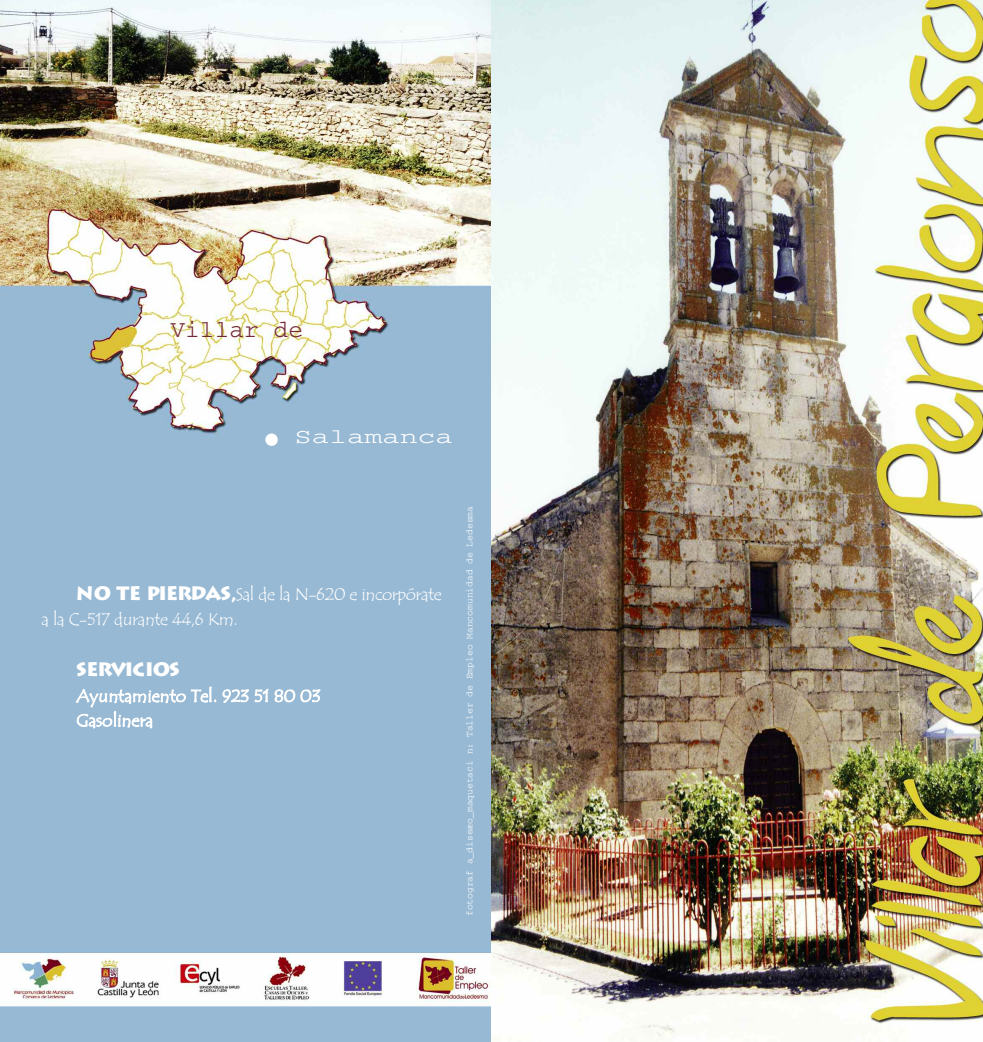
<style>
.page{position:relative;width:983px;height:1042px;background:#fff}
.page>*{position:absolute;margin:0;border:0;box-sizing:border-box;transform-origin:0 0}
.t1{font:24.5px "Courier";color:#742936}
.t2{font:21px "Courier";color:#fff;scale:1.4 1}
.t3{font:700 19.25px "Lithograph";letter-spacing:-.05em;color:#fff}
.t4{font:17.5px/24.8px "Tempus Sans ITC";letter-spacing:-.02em;color:#fff}
.t5{font:17.5px/24.5px "Tempus Sans ITC";color:#fff}
.t6{font:9.62px "Courier";color:#fff}
.s1{font-family:"Lithograph";font-weight:700;font-size:19.25px}
</style>
<div class="page">
<img style="left:0;top:0;width:491px;height:1042px">
<img style="left:491px;top:0;width:491px;height:1042px">
<div style="left:265px;top:433px;width:13px;height:13px;background:#fff;border-radius:50%"></div>
<h1 class="t1" style="left:170px;top:322px;width:134px">Villar de</h1>
<h2 class="t2" style="left:294px;top:430px;width:115px">Salamanca</h2>
<h3 class="t4" style="left:41px;top:581px;width:402px;text-indent:35px"><span class="s1">NO TE PIERDAS,</span>Sal de la N-620 e incorpórate a la C-517 durante 44,6 Km.</h3>
<h3 class="t3" style="left:76px;top:657px;width:105px">SERVICIOS</h3>
<h3 class="t5" style="left:76px;top:683px;width:245px">Ayuntamiento Tel. 923 51 80 03<br>Gasolinera</h3>
<p class="t6" style="left:466px;top:916px;width:412px;rotate:-90deg">fotograf a_diseæo_maquetaci n: Taller de Empleo Mancomunidad de Ledesma</p>
</div>
